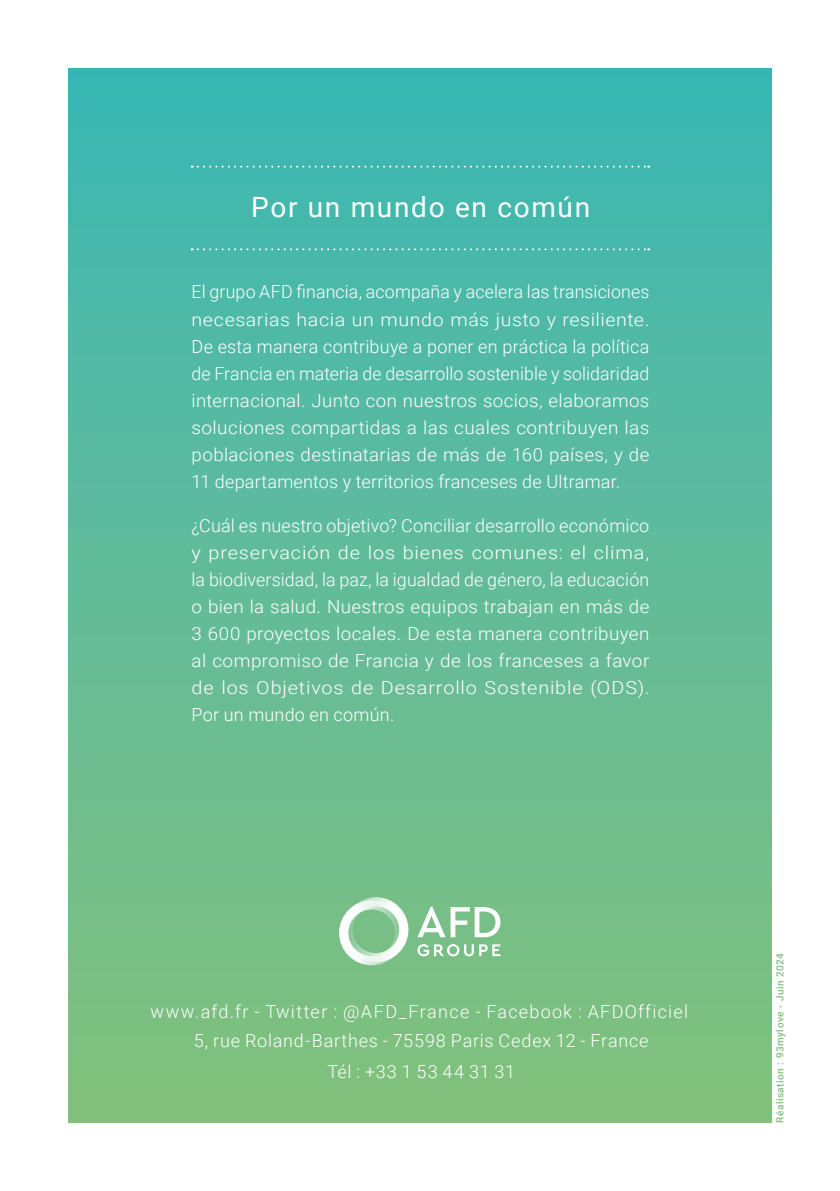
<style>
.page{position:relative;width:840px;height:1191px;background:#fff}
.page>*{position:absolute;margin:0;border:0;box-sizing:border-box;transform-origin:0 0}
.t1{font:28px "Roboto";letter-spacing:.06em;color:#fff}
.t2{font:300 18px/27px "Roboto";letter-spacing:.04em;color:#fff;text-align:justify}
.t3{font:300 18px "Roboto";letter-spacing:.07em;color:#fff}
.t4{font:500 10px "Roboto";letter-spacing:.05em;color:#82c17a}
</style>
<div class="page">
<div style="left:68px;top:68px;width:703px;height:1055px;background:linear-gradient(to bottom,#3bb6b5,#85c17c)"></div>
<svg style="left:191px;top:248px;width:458px;height:2px"></svg>
<svg style="left:191px;top:166px;width:458px;height:2px"></svg>
<svg style="left:339px;top:897px;width:69px;height:68px"></svg>
<svg style="left:417px;top:906px;width:83px;height:31px"></svg>
<svg style="left:417px;top:944px;width:56px;height:12px"></svg>
<svg style="left:479px;top:944px;width:21px;height:12px"></svg>
<h1 class="t1" style="left:251px;top:188px;width:340px">Por un mundo en común</h1>
<p class="t2" style="left:191px;top:278px;width:459px">El grupo AFD financia, acompaña y acelera las transiciones necesarias hacia un mundo más justo y resiliente.<br>De esta manera contribuye a poner en práctica la política de Francia en materia de desarrollo sostenible y solidaridad internacional. Junto con nuestros socios, elaboramos soluciones compartidas a las cuales contribuyen las poblaciones destinatarias de más de 160 países, y de 11 departamentos y territorios franceses de Ultramar.</p>
<p class="t2" style="left:191px;top:511px;width:459px">¿Cuál es nuestro objetivo? Conciliar desarrollo económico y preservación de los bienes comunes: el clima, la biodiversidad, la paz, la igualdad de género, la educación o bien la salud. Nuestros equipos trabajan en más de 3 600 proyectos locales. De esta manera contribuyen al compromiso de Francia y de los franceses a favor de los Objetivos de Desarrollo Sostenible (ODS).<br>Por un mundo en común.</p>
<p class="t3" style="left:150px;top:998px;width:539px">www.afd.fr - Twitter : @AFD_France - Facebook : AFDOfficiel</p>
<p class="t2" style="left:194px;top:1025px;width:456px;line-height:30.2px;text-align:center">5, rue Roland-Barthes - 75598 Paris Cedex 12 - France<br>Tél : +33 1 53 44 31 31</p>
<p class="t4" style="left:772px;top:1123px;width:171px;rotate:-90deg">Réalisation : 93mylove - Juin 2024</p>
</div>
